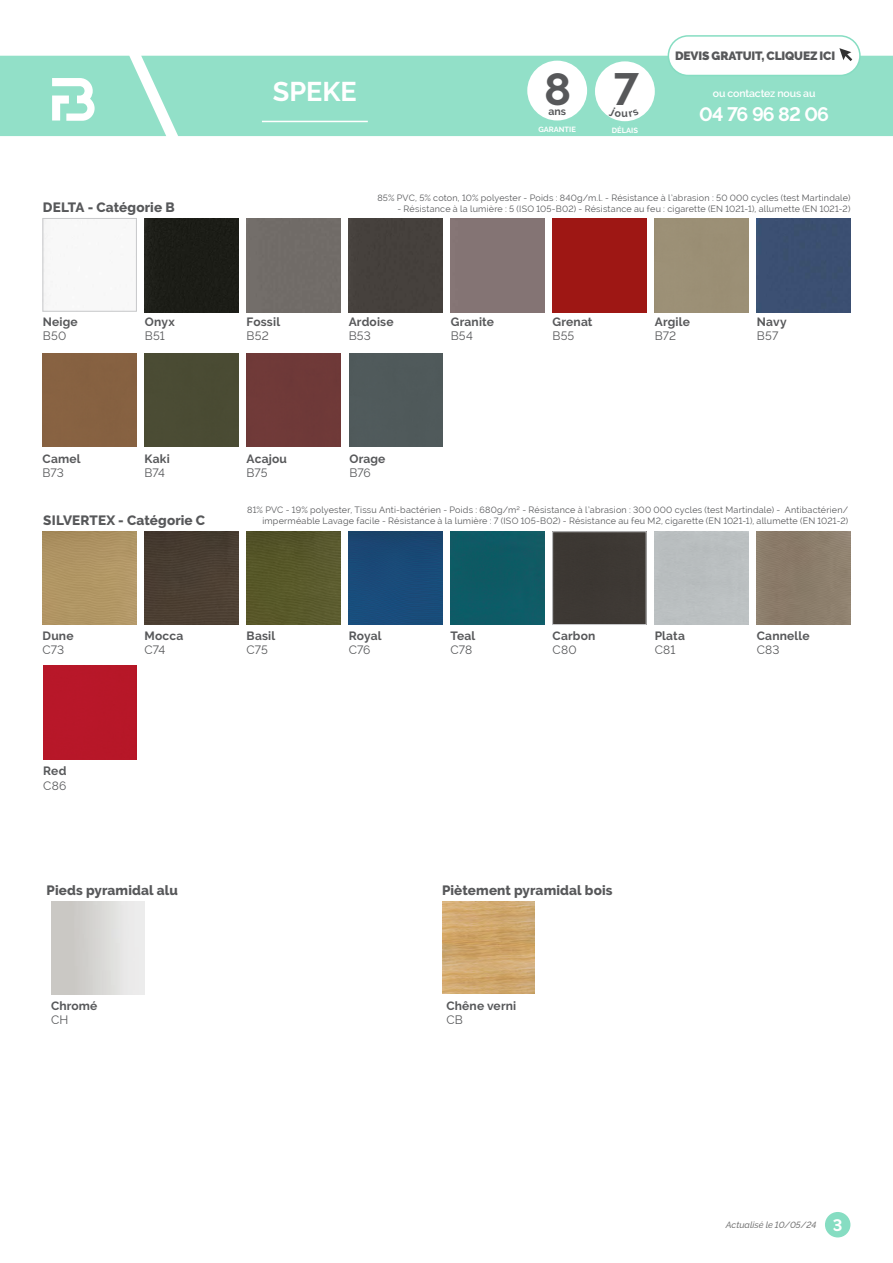
<style>
.page{position:relative;width:893px;height:1263px;background:#fff}
.page>*{position:absolute;margin:0;border:0;box-sizing:border-box;transform-origin:0 0}
.t1{font:700 45px "Raleway";color:#57585a}
.t2{font:700 27px "Raleway";color:#fff}
.t3{font:700 19.5px "Raleway";letter-spacing:-.045em;color:#fff}
.t4{font:800 13.5px "Raleway";letter-spacing:.01em;color:#57585a}
.t5{font:700 12px "Raleway";letter-spacing:.015em;color:#57585a}
.t6{font:12px "Raleway";letter-spacing:.01em;color:#57585a}
.t7{font:900 12px "Raleway";letter-spacing:-.01em;color:#57585a}
.t8{font:600 10.5px "Raleway";letter-spacing:-.01em;color:#fff}
.t9{font:700 10.5px "Raleway";color:#57585a}
.t10{font:9px/10.8px "Raleway";letter-spacing:.02em;color:#57585a;text-align:right}
.t11{font:italic 500 9px "Raleway";color:#787878}
.t12{font:700 7.5px "Raleway";color:#fff}
.s1{font-weight:700;font-style:normal;font-size:16.5px;color:#fff}
</style>
<div class="page">
<img style="left:442px;top:901px;width:93px;height:93px">
<img style="left:44px;top:220px;width:9px;height:85px">
<div style="left:42px;top:218px;width:95px;height:94px;border:1px solid #c7c8ca"></div>
<div style="left:145px;top:219px;width:93px;height:93px;background:#1c1d17"></div>
<div style="left:42px;top:353px;width:94px;height:94px;background:#876141"></div>
<div style="left:145px;top:353px;width:93px;height:94px;background:#4a4b33"></div>
<div style="left:247px;top:219px;width:93px;height:93px;background:#716c68"></div>
<div style="left:349px;top:219px;width:93px;height:93px;background:#46413d"></div>
<div style="left:552px;top:219px;width:94px;height:93px;background:#9e1714"></div>
<div style="left:757px;top:219px;width:93px;height:93px;background:#3b4f72"></div>
<div style="left:247px;top:353px;width:93px;height:94px;background:#6f3938"></div>
<div style="left:349px;top:353px;width:94px;height:94px;background:#505a5b"></div>
<img style="left:349px;top:532px;width:93px;height:92px">
<img style="left:43px;top:532px;width:93px;height:92px">
<div style="left:145px;top:532px;width:93px;height:92px;background:#4a3e32"></div>
<img style="left:247px;top:532px;width:93px;height:92px">
<div style="left:451px;top:532px;width:93px;height:92px;background:#0e5a65"></div>
<div style="left:554px;top:533px;width:90px;height:90px;background:#3d3833"></div>
<div style="left:552px;top:531px;width:94px;height:94px;border:1px solid #c7c8ca"></div>
<div style="left:757px;top:532px;width:93px;height:93px;background:#8c7d6b"></div>
<div style="left:43px;top:665px;width:94px;height:94px;background:#b71728"></div>
<div style="left:0;top:56px;width:893px;height:80px;background:#92e0c8"></div>
<hr style="left:262px;top:121px;width:106px;height:1px;background:#fff">
<div style="left:825px;top:1212px;width:25px;height:25px;background:#86ddc2;border-radius:50%"></div>
<svg style="left:52px;top:78px;width:43px;height:43px"></svg>
<div style="left:527px;top:61px;width:60px;height:59px;background:#fff;border-radius:50%"></div>
<div style="left:595px;top:61px;width:60px;height:60px;background:#fff;border-radius:50%"></div>
<div style="left:668px;top:36px;width:192px;height:39px;background:#fff;border-radius:20px"></div>
<div style="left:668px;top:35px;width:193px;height:41px;border:2px solid #86ddc2;border-radius:20px"></div>
<svg style="left:839px;top:48px;width:13px;height:13px"></svg>
<h3 class="t7" style="left:675px;top:49px;width:162px">DEVIS GRATUIT, CLIQUEZ ICI</h3>
<h2 class="t2" style="left:273px;top:76px;width:85px">SPEKE</h2>
<h1 class="t1" style="left:544px;top:63px;width:29px">8</h1>
<p class="t9" style="left:548px;top:105px;width:19px">ans</p>
<h1 class="t1" style="left:614px;top:64px;width:27px">7</h1>
<p class="t8" style="left:713px;top:88px;width:104px">ou contactez nous au</p>
<h3 class="t3" style="left:699px;top:103px;width:131px">04 76 96 82 06</h3>
<p class="t12" style="left:538px;top:125px;width:39px">GARANTIE</p>
<p class="t12" style="left:612px;top:126px;width:28px">DÉLAIS</p>
<h3 class="t4" style="left:43px;top:199px;width:133px">DELTA - Catégorie B</h3>
<p class="t10" style="left:377px;top:192px;width:475px">85% PVC, 5% coton, 10% polyester - Poids : 840g/m.l. - Résistance à l’abrasion : 50 000 cycles (test Martindale)</p>
<p class="t10" style="left:397px;top:203px;width:455px">- Résistance à la lumière : 5 (ISO 105-B02) - Résistance au feu : cigarette (EN 1021-1), allumette (EN 1021-2)</p>
<h3 class="t5" style="left:43px;top:315px;width:36px">Neige</h3>
<h3 class="t6" style="left:43px;top:329px;width:25px">B50</h3>
<h3 class="t5" style="left:145px;top:315px;width:31px">Onyx</h3>
<h3 class="t6" style="left:145px;top:329px;width:21px">B51</h3>
<h3 class="t5" style="left:247px;top:315px;width:35px">Fossil</h3>
<h3 class="t6" style="left:247px;top:329px;width:24px">B52</h3>
<h3 class="t5" style="left:349px;top:315px;width:46px">Ardoise</h3>
<h3 class="t6" style="left:349px;top:329px;width:24px">B53</h3>
<h3 class="t5" style="left:451px;top:315px;width:45px">Granite</h3>
<h3 class="t6" style="left:451px;top:329px;width:24px">B54</h3>
<h3 class="t5" style="left:552px;top:315px;width:42px">Grenat</h3>
<h3 class="t6" style="left:552px;top:329px;width:23px">B55</h3>
<h3 class="t5" style="left:655px;top:315px;width:37px">Argile</h3>
<h3 class="t6" style="left:655px;top:329px;width:23px">B72</h3>
<h3 class="t5" style="left:757px;top:315px;width:31px">Navy</h3>
<h3 class="t6" style="left:757px;top:329px;width:23px">B57</h3>
<h3 class="t5" style="left:43px;top:452px;width:40px">Camel</h3>
<h3 class="t6" style="left:43px;top:466px;width:23px">B73</h3>
<h3 class="t5" style="left:145px;top:452px;width:27px">Kaki</h3>
<h3 class="t6" style="left:145px;top:466px;width:22px">B74</h3>
<h3 class="t5" style="left:247px;top:452px;width:42px">Acajou</h3>
<h3 class="t6" style="left:247px;top:466px;width:22px">B75</h3>
<h3 class="t5" style="left:349px;top:452px;width:38px">Orage</h3>
<h3 class="t6" style="left:349px;top:466px;width:23px">B76</h3>
<h3 class="t4" style="left:43px;top:512px;width:163px">SILVERTEX - Catégorie C</h3>
<p class="t10" style="left:247px;top:505px;width:603px">81% PVC - 19% polyester, Tissu Anti-bactérien - Poids : 680g/m² - Résistance à l’abrasion : 300 000 cycles (test Martindale) - Antibactérien/ imperméable Lavage facile - Résistance à la lumière : 7 (ISO 105-B02) - Résistance au feu M2, cigarette (EN 1021-1), allumette (EN 1021-2)</p>
<h3 class="t5" style="left:43px;top:629px;width:33px">Dune</h3>
<h3 class="t6" style="left:43px;top:643px;width:23px">C73</h3>
<h3 class="t5" style="left:145px;top:629px;width:40px">Mocca</h3>
<h3 class="t6" style="left:145px;top:643px;width:22px">C74</h3>
<h3 class="t5" style="left:247px;top:629px;width:30px">Basil</h3>
<h3 class="t6" style="left:247px;top:643px;width:23px">C75</h3>
<h3 class="t5" style="left:349px;top:629px;width:34px">Royal</h3>
<h3 class="t6" style="left:349px;top:643px;width:23px">C76</h3>
<h3 class="t5" style="left:451px;top:629px;width:26px">Teal</h3>
<h3 class="t6" style="left:451px;top:643px;width:23px">C78</h3>
<h3 class="t5" style="left:553px;top:629px;width:44px">Carbon</h3>
<h3 class="t6" style="left:553px;top:643px;width:25px">C80</h3>
<h3 class="t5" style="left:655px;top:629px;width:32px">Plata</h3>
<h3 class="t6" style="left:655px;top:643px;width:22px">C81</h3>
<h3 class="t5" style="left:43px;top:764px;width:25px">Red</h3>
<h3 class="t6" style="left:43px;top:778px;width:25px">C86</h3>
<h3 class="t4" style="left:47px;top:882px;width:133px">Pieds pyramidal alu</h3>
<h3 class="t4" style="left:442px;top:882px;width:172px">Piètement pyramidal bois</h3>
<h3 class="t5" style="left:51px;top:998px;width:48px">Chromé</h3>
<h3 class="t6" style="left:51px;top:1013px;width:19px">CH</h3>
<h3 class="t5" style="left:446px;top:998px;width:71px">Chêne verni</h3>
<h3 class="t6" style="left:446px;top:1013px;width:18px">CB</h3>
<h3 class="t5" style="left:757px;top:629px;width:54px">Cannelle</h3>
<h3 class="t6" style="left:757px;top:643px;width:24px">C83</h3>
<p class="t11" style="left:726px;top:1219px;width:118px">Actualisé le 10/05/24 <span class="s1">3</span></p>
</div>
